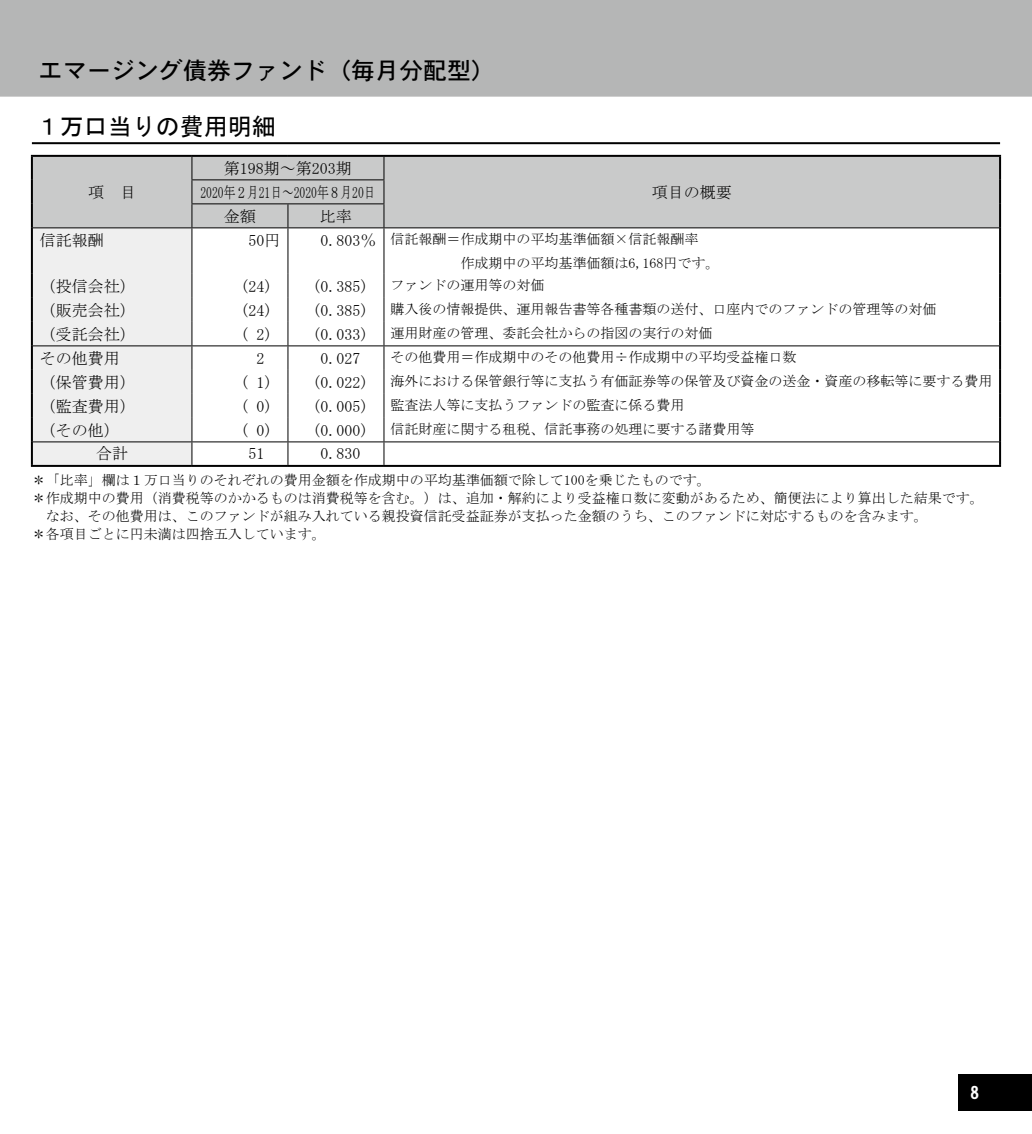
<style>
.page{position:relative;width:1032px;height:1134px;background:#fff}
.page>*{position:absolute;margin:0;border:0;box-sizing:border-box;transform-origin:0 0}
.t1{font:24px "DFHS Gothic W5 WIN RKSJ H";color:#000}
.t2{font:24px "MS Gothic";color:#000}
.t3{font:18px "DFHS Gothic W7 WIN RKSJ H";color:#fff}
.t4{font:16px/23.8px "MS Mincho";color:#000;text-align:center}
.t5{font:14px/24px "MS Mincho";color:#000}
.s1{font-size:16px}
</style>
<div class="page">
<div style="left:958px;top:1074px;width:74px;height:37px;background:#000"></div>
<div style="left:0;top:0;width:1032px;height:97px;background:#b5b6b6"></div>
<hr style="left:32px;top:142px;width:492px;height:2px;background:#000">
<hr style="left:524px;top:142px;width:476px;height:2px;background:#000">
<div style="left:192px;top:157px;width:807px;height:70px;background:#c9caca"></div>
<svg style="left:287px;top:204px;width:1px;height:23px"></svg>
<svg style="left:383px;top:157px;width:1px;height:70px"></svg>
<hr style="left:191px;top:179px;width:97px;height:1px;background:#000">
<hr style="left:288px;top:179px;width:96px;height:1px;background:#000">
<hr style="left:191px;top:203px;width:97px;height:1px;background:#000">
<hr style="left:288px;top:203px;width:96px;height:1px;background:#000">
<hr style="left:192px;top:227px;width:96px;height:1px;background:#000">
<hr style="left:288px;top:227px;width:96px;height:1px;background:#000">
<hr style="left:384px;top:227px;width:615px;height:1px;background:#000">
<hr style="left:287px;top:228px;width:1px;height:46px;background:#000">
<hr style="left:383px;top:228px;width:1px;height:46px;background:#000">
<hr style="left:384px;top:345px;width:615px;height:1px;background:#000">
<hr style="left:192px;top:345px;width:96px;height:1px;background:#000">
<hr style="left:288px;top:345px;width:96px;height:1px;background:#000">
<hr style="left:192px;top:441px;width:96px;height:1px;background:#000">
<hr style="left:288px;top:441px;width:96px;height:1px;background:#000">
<hr style="left:384px;top:441px;width:615px;height:1px;background:#000">
<svg style="left:33px;top:157px;width:159px;height:308px"></svg>
<svg style="left:287px;top:274px;width:1px;height:191px"></svg>
<svg style="left:383px;top:274px;width:1px;height:191px"></svg>
<hr style="left:31px;top:155px;width:161px;height:2px;background:#000">
<hr style="left:31px;top:157px;width:2px;height:23px;background:#000">
<hr style="left:31px;top:180px;width:2px;height:24px;background:#000">
<hr style="left:31px;top:204px;width:2px;height:24px;background:#000">
<hr style="left:192px;top:155px;width:96px;height:2px;background:#000">
<hr style="left:288px;top:155px;width:96px;height:2px;background:#000">
<hr style="left:384px;top:155px;width:617px;height:2px;background:#000">
<hr style="left:999px;top:157px;width:2px;height:23px;background:#000">
<hr style="left:999px;top:180px;width:2px;height:24px;background:#000">
<hr style="left:999px;top:204px;width:2px;height:24px;background:#000">
<hr style="left:31px;top:228px;width:2px;height:46px;background:#000">
<hr style="left:999px;top:228px;width:2px;height:46px;background:#000">
<hr style="left:999px;top:274px;width:2px;height:24px;background:#000">
<hr style="left:999px;top:298px;width:2px;height:24px;background:#000">
<hr style="left:999px;top:322px;width:2px;height:24px;background:#000">
<hr style="left:999px;top:370px;width:2px;height:24px;background:#000">
<hr style="left:999px;top:394px;width:2px;height:24px;background:#000">
<hr style="left:999px;top:418px;width:2px;height:24px;background:#000">
<hr style="left:31px;top:274px;width:2px;height:24px;background:#000">
<hr style="left:31px;top:298px;width:2px;height:24px;background:#000">
<hr style="left:31px;top:322px;width:2px;height:24px;background:#000">
<hr style="left:31px;top:370px;width:2px;height:24px;background:#000">
<hr style="left:31px;top:394px;width:2px;height:24px;background:#000">
<hr style="left:31px;top:418px;width:2px;height:24px;background:#000">
<hr style="left:31px;top:346px;width:2px;height:24px;background:#000">
<hr style="left:999px;top:346px;width:2px;height:24px;background:#000">
<hr style="left:31px;top:442px;width:2px;height:23px;background:#000">
<hr style="left:999px;top:442px;width:2px;height:23px;background:#000">
<hr style="left:31px;top:465px;width:161px;height:2px;background:#000">
<hr style="left:192px;top:465px;width:96px;height:2px;background:#000">
<hr style="left:288px;top:465px;width:96px;height:2px;background:#000">
<hr style="left:384px;top:465px;width:617px;height:2px;background:#000">
<h1 class="t1" style="left:39px;top:58px;width:458px">エマージング債券ファンド（毎月分配型）</h1>
<h1 class="t2" style="left:36px;top:115px;width:242px">１万口当りの費用明細</h1>
<p class="t4" style="left:88px;top:180px;width:49px">項　目</p>
<p class="t4" style="left:200px;top:156px;width:177px">第198期～第203期<br>2020年２月21日～2020年８月20日</p>
<p class="t4" style="left:224px;top:204px;width:33px">金額</p>
<p class="t4" style="left:320px;top:204px;width:33px">比率</p>
<p class="t4" style="left:652px;top:180px;width:81px">項目の概要</p>
<p class="t4" style="left:40px;top:228px;width:65px">信託報酬</p>
<p class="t4" style="left:248px;top:228px;width:33px">50円</p>
<p class="t5" style="left:460px;top:227px;width:260px;text-indent:-140px"><span class="s1">0.803％</span> 信託報酬＝作成期中の平均基準価額×信託報酬率<br>作成期中の平均基準価額は6,168円です。</p>
<p class="t4" style="left:40px;top:274px;width:97px">（投信会社）</p>
<p class="t4" style="left:240px;top:274px;width:33px">(24)</p>
<p class="t4" style="left:312px;top:274px;width:57px">(0.385)</p>
<p class="t5" style="left:390px;top:273px;width:155px">ファンドの運用等の対価</p>
<p class="t4" style="left:40px;top:298px;width:97px">（販売会社）</p>
<p class="t4" style="left:240px;top:298px;width:33px">(24)</p>
<p class="t4" style="left:312px;top:298px;width:57px">(0.385)</p>
<p class="t5" style="left:390px;top:297px;width:547px">購入後の情報提供、運用報告書等各種書類の送付、口座内でのファンドの管理等の対価</p>
<p class="t4" style="left:40px;top:322px;width:97px">（受託会社）</p>
<p class="t4" style="left:240px;top:322px;width:33px">( 2)</p>
<p class="t4" style="left:312px;top:322px;width:57px">(0.033)</p>
<p class="t5" style="left:390px;top:321px;width:323px">運用財産の管理、委託会社からの指図の実行の対価</p>
<p class="t4" style="left:40px;top:346px;width:81px">その他費用</p>
<p class="t4" style="left:256px;top:346px;width:9px">2</p>
<p class="t4" style="left:320px;top:346px;width:41px">0.027</p>
<p class="t5" style="left:390px;top:345px;width:407px">その他費用＝作成期中のその他費用÷作成期中の平均受益権口数</p>
<p class="t4" style="left:40px;top:370px;width:97px">（保管費用）</p>
<p class="t4" style="left:240px;top:370px;width:33px">( 1)</p>
<p class="t4" style="left:312px;top:370px;width:57px">(0.022)</p>
<p class="t5" style="left:390px;top:369px;width:603px">海外における保管銀行等に支払う有価証券等の保管及び資金の送金・資産の移転等に要する費用</p>
<p class="t4" style="left:40px;top:394px;width:97px">（監査費用）</p>
<p class="t4" style="left:240px;top:394px;width:33px">( 0)</p>
<p class="t4" style="left:312px;top:394px;width:57px">(0.005)</p>
<p class="t5" style="left:390px;top:393px;width:295px">監査法人等に支払うファンドの監査に係る費用</p>
<p class="t4" style="left:40px;top:418px;width:81px">（その他）</p>
<p class="t4" style="left:240px;top:418px;width:33px">( 0)</p>
<p class="t4" style="left:312px;top:418px;width:57px">(0.000)</p>
<p class="t5" style="left:390px;top:417px;width:365px">信託財産に関する租税、信託事務の処理に要する諸費用等</p>
<p class="t4" style="left:96px;top:442px;width:33px">合計</p>
<p class="t4" style="left:248px;top:442px;width:17px">51</p>
<p class="t4" style="left:320px;top:442px;width:41px">0.830</p>
<p class="t5" style="left:32px;top:467px;width:680px">＊「比率」欄は１万口当りのそれぞれの費用金額を作成期中の平均基準価額で除して100を乗じたものです。</p>
<p class="t5" style="left:32px;top:485px;width:954px">＊作成期中の費用（消費税等のかかるものは消費税等を含む。）は、追加・解約により受益権口数に変動があるため、簡便法により算出した結果です。</p>
<p class="t5" style="left:46px;top:504px;width:883px">なお、その他費用は、このファンドが組み入れている親投資信託受益証券が支払った金額のうち、このファンドに対応するものを含みます。</p>
<p class="t5" style="left:32px;top:522px;width:295px">＊各項目ごとに円未満は四捨五入しています。</p>
<p class="t3" style="left:970px;top:1084px;width:10px">8</p>
</div>
